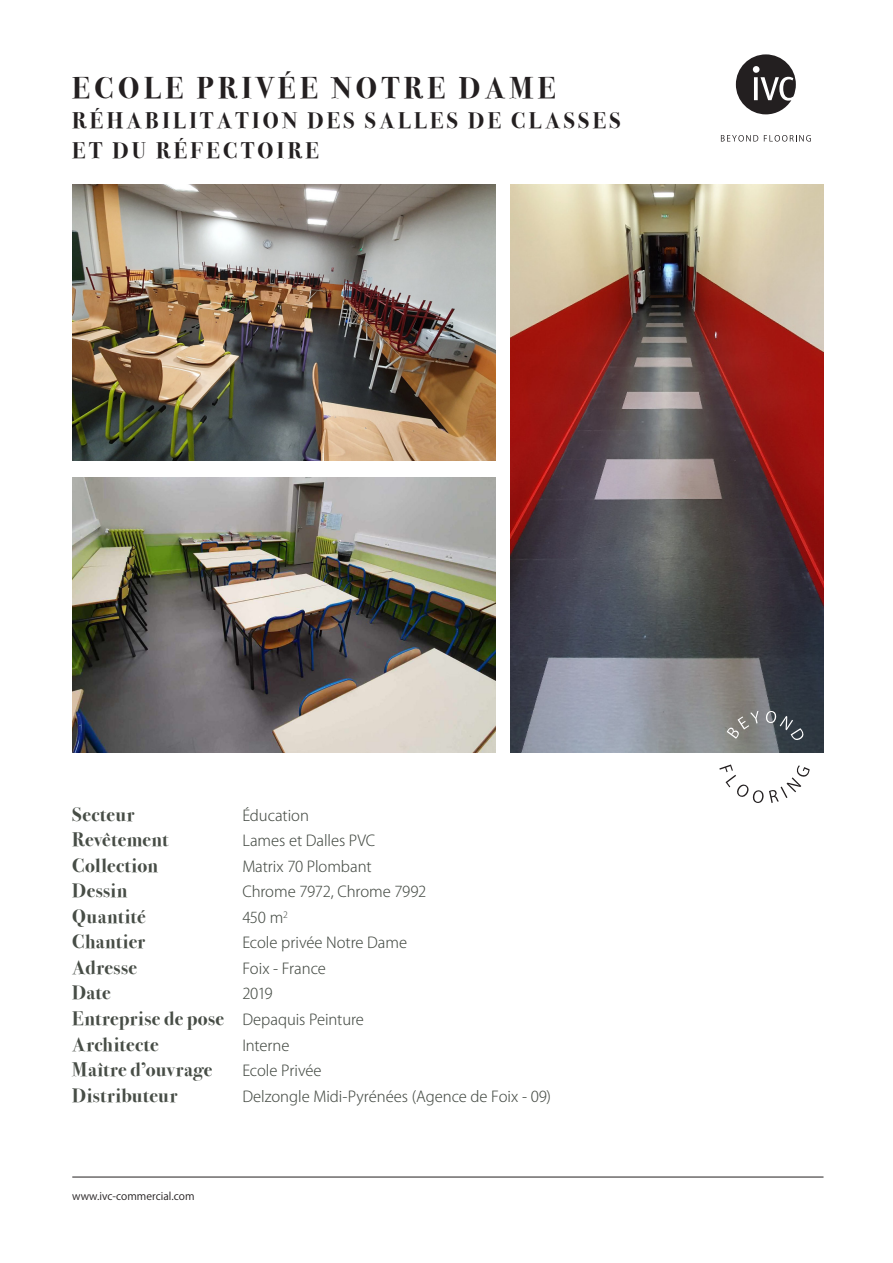
<style>
.page{position:relative;width:893px;height:1263px;background:#fff}
.page>*{position:absolute;margin:0;border:0;box-sizing:border-box;transform-origin:0 0}
.t1{font:700 30px "Bodoni Svty Two ITCTT";letter-spacing:.15em;color:#231f20}
.t2{font:700 22.5px/30px "Bodoni Svty Two ITCTT";letter-spacing:.15em;color:#231f20}
.t3{font:700 19.5px "Bodoni Svty Two ITCTT";letter-spacing:.025em;color:#474d46}
.t4{font:300 15px "Koz Go Pr 6 N";letter-spacing:-.005em;color:#474d46}
.t5{font:10.5px "Koz Go Pro";color:#231f20}
.s1{font-family:"Koz Go Pr 6 N";font-weight:300;font-size:15px}
</style>
<div class="page">
<img style="left:510px;top:185px;width:313px;height:568px">
<svg style="left:721px;top:135px;width:37px;height:7px"></svg>
<svg style="left:764px;top:135px;width:47px;height:7px"></svg>
<svg style="left:736px;top:54px;width:60px;height:60px"></svg>
<hr style="left:72px;top:1177px;width:751px;height:1px;background:#231f20">
<svg style="left:719px;top:764px;width:91px;height:39px"></svg>
<svg style="left:727px;top:711px;width:32px;height:28px"></svg>
<svg style="left:765px;top:710px;width:40px;height:30px"></svg>
<img style="left:72px;top:185px;width:423px;height:275px">
<img style="left:72px;top:477px;width:423px;height:276px">
<p class="t1" style="left:72px;top:63px;width:485px">ECOLE PRIVÉE NOTRE DAME</p>
<p class="t2" style="left:72px;top:104px;width:550px">RÉHABILITATION DES SALLES DE CLASSES<br>ET DU RÉFECTOIRE</p>
<p class="t3" style="left:72px;top:798px;width:64px">Secteur</p>
<p class="t4" style="left:242px;top:807px;width:68px">Éducation</p>
<p class="t3" style="left:72px;top:824px;width:98px">Revêtement</p>
<p class="t4" style="left:242px;top:832px;width:134px">Lames et Dalles PVC</p>
<p class="t3" style="left:72px;top:849px;width:87px">Collection</p>
<p class="t4" style="left:242px;top:858px;width:131px">Matrix 70 Plombant</p>
<p class="t3" style="left:72px;top:875px;width:57px">Dessin</p>
<p class="t4" style="left:242px;top:883px;width:186px">Chrome 7972, Chrome 7992</p>
<p class="t3" style="left:72px;top:900px;width:75px">Quantité</p>
<p class="t4" style="left:242px;top:909px;width:47px">450 m<sup>2</sup></p>
<p class="t3" style="left:72px;top:926px;width:75px">Chantier</p>
<p class="t4" style="left:242px;top:934px;width:166px">Ecole privée Notre Dame</p>
<p class="t3" style="left:72px;top:951px;width:66px">Adresse</p>
<p class="t4" style="left:242px;top:960px;width:85px">Foix - France</p>
<p class="t3" style="left:72px;top:977px;width:40px">Date</p>
<p class="t4" style="left:242px;top:985px;width:32px">2019</p>
<p class="t3" style="left:72px;top:1002px;width:293px">Entreprise de pose <span class="s1">Depaquis Peinture</span></p>
<p class="t3" style="left:72px;top:1028px;width:88px">Architecte</p>
<p class="t4" style="left:242px;top:1036px;width:49px">Interne</p>
<p class="t3" style="left:72px;top:1053px;width:142px">Maître d’ouvrage</p>
<p class="t4" style="left:242px;top:1062px;width:81px">Ecole Privée</p>
<p class="t3" style="left:72px;top:1079px;width:107px">Distributeur</p>
<p class="t4" style="left:242px;top:1087px;width:310px">Delzongle Midi-Pyrénées (Agence de Foix - 09)</p>
<p class="t5" style="left:72px;top:1189px;width:124px">www.ivc-commercial.com</p>
</div>
